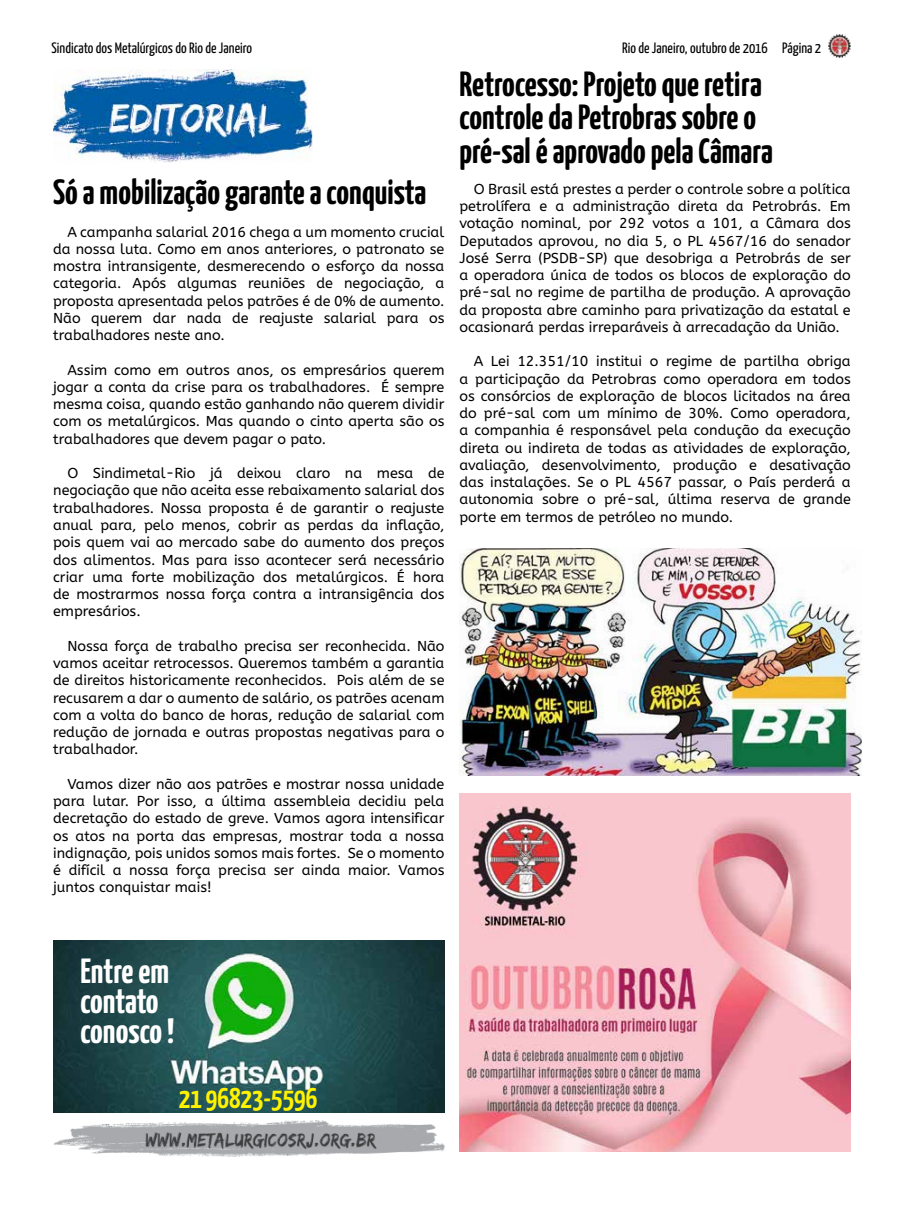
<style>
.page{position:relative;width:904px;height:1205px;background:#fff}
.page>*{position:absolute;margin:0;border:0;box-sizing:border-box;transform-origin:0 0}
.t1{font:700 35px/33.8px "Yanone Kaffeesatz";color:#000}
.t2{font:700 35px/30px "Yanone Kaffeesatz";color:#fff}
.t3{font:700 28.75px "Yanone Kaffeesatz";color:#fff200}
.t4{font:15px "Yanone Kaffeesatz";color:#000}
.t5{font:14.38px/17.2px "A Bee Zee";color:#000;text-align:justify}
</style>
<div class="page">
<img style="left:828px;top:35px;width:22px;height:22px">
<img style="left:53px;top:70px;width:260px;height:93px">
<img style="left:53px;top:1121px;width:391px;height:36px">
<img style="left:53px;top:941px;width:391px;height:172px">
<img style="left:459px;top:548px;width:402px;height:227px">
<img style="left:459px;top:794px;width:391px;height:358px">
<p class="t4" style="left:51px;top:38px;width:202px">Sindicato dos Metalúrgicos do Rio de Janeiro</p>
<p class="t4" style="left:622px;top:38px;width:200px">Rio de Janeiro, outubro de 2016 Página 2</p>
<h1 class="t1" style="left:53px;top:175px;width:375px">Só a mobilização garante a conquista</h1>
<p class="t5" style="left:53px;top:223px;width:393px;text-indent:14px">A campanha salarial 2016 chega a um momento crucial da nossa luta. Como em anos anteriores, o patronato se mostra intransigente, desmerecendo o esforço da nossa categoria. Após algumas reuniões de negociação, a proposta apresentada pelos patrões é de 0% de aumento.<br>Não querem dar nada de reajuste salarial para os trabalhadores neste ano.</p>
<p class="t5" style="left:53px;top:361px;width:393px;text-indent:14px">Assim como em outros anos, os empresários querem jogar a conta da crise para os trabalhadores. É sempre mesma coisa, quando estão ganhando não querem dividir com os metalúrgicos. Mas quando o cinto aperta são os trabalhadores que devem pagar o pato.</p>
<p class="t5" style="left:53px;top:465px;width:393px;text-indent:14px">O Sindimetal-Rio já deixou claro na mesa de negociação que não aceita esse rebaixamento salarial dos trabalhadores. Nossa proposta é de garantir o reajuste anual para, pelo menos, cobrir as perdas da inflação, pois quem vai ao mercado sabe do aumento dos preços dos alimentos. Mas para isso acontecer será necessário criar uma forte mobilização dos metalúrgicos. É hora de mostrarmos nossa força contra a intransigência dos empresários.</p>
<p class="t5" style="left:53px;top:637px;width:393px;text-indent:14px">Nossa força de trabalho precisa ser reconhecida. Não vamos aceitar retrocessos. Queremos também a garantia de direitos historicamente reconhecidos. Pois além de se recusarem a dar o aumento de salário, os patrões acenam com a volta do banco de horas, redução de salarial com redução de jornada e outras propostas negativas para o trabalhador.</p>
<p class="t5" style="left:53px;top:775px;width:393px;text-indent:14px">Vamos dizer não aos patrões e mostrar nossa unidade para lutar. Por isso, a última assembleia decidiu pela decretação do estado de greve. Vamos agora intensificar os atos na porta das empresas, mostrar toda a nossa indignação, pois unidos somos mais fortes. Se o momento é difícil a nossa força precisa ser ainda maior. Vamos juntos conquistar mais!</p>
<h1 class="t1" style="left:459px;top:67px;width:315px">Retrocesso: Projeto que retira controle da Petrobras sobre o pré-sal é aprovado pela Câmara</h1>
<p class="t5" style="left:459px;top:180px;width:393px;text-indent:14px">O Brasil está prestes a perder o controle sobre a política petrolífera e a administração direta da Petrobrás. Em votação nominal, por 292 votos a 101, a Câmara dos Deputados aprovou, no dia 5, o PL 4567/16 do senador José Serra (PSDB-SP) que desobriga a Petrobrás de ser a operadora única de todos os blocos de exploração do pré-sal no regime de partilha de produção. A aprovação da proposta abre caminho para privatização da estatal e ocasionará perdas irreparáveis à arrecadação da União.</p>
<p class="t5" style="left:459px;top:353px;width:393px;text-indent:14px">A Lei 12.351/10 institui o regime de partilha obriga a participação da Petrobras como operadora em todos os consórcios de exploração de blocos licitados na área do pré-sal com um mínimo de 30%. Como operadora, a companhia é responsável pela condução da execução direta ou indireta de todas as atividades de exploração, avaliação, desenvolvimento, produção e desativação das instalações. Se o PL 4567 passar, o País perderá a autonomia sobre o pré-sal, última reserva de grande porte em termos de petróleo no mundo.</p>
<h1 class="t2" style="left:80px;top:955px;width:95px">Entre em contato conosco !</h1>
<h2 class="t3" style="left:179px;top:1080px;width:140px">21 96823-5596</h2>
</div>
